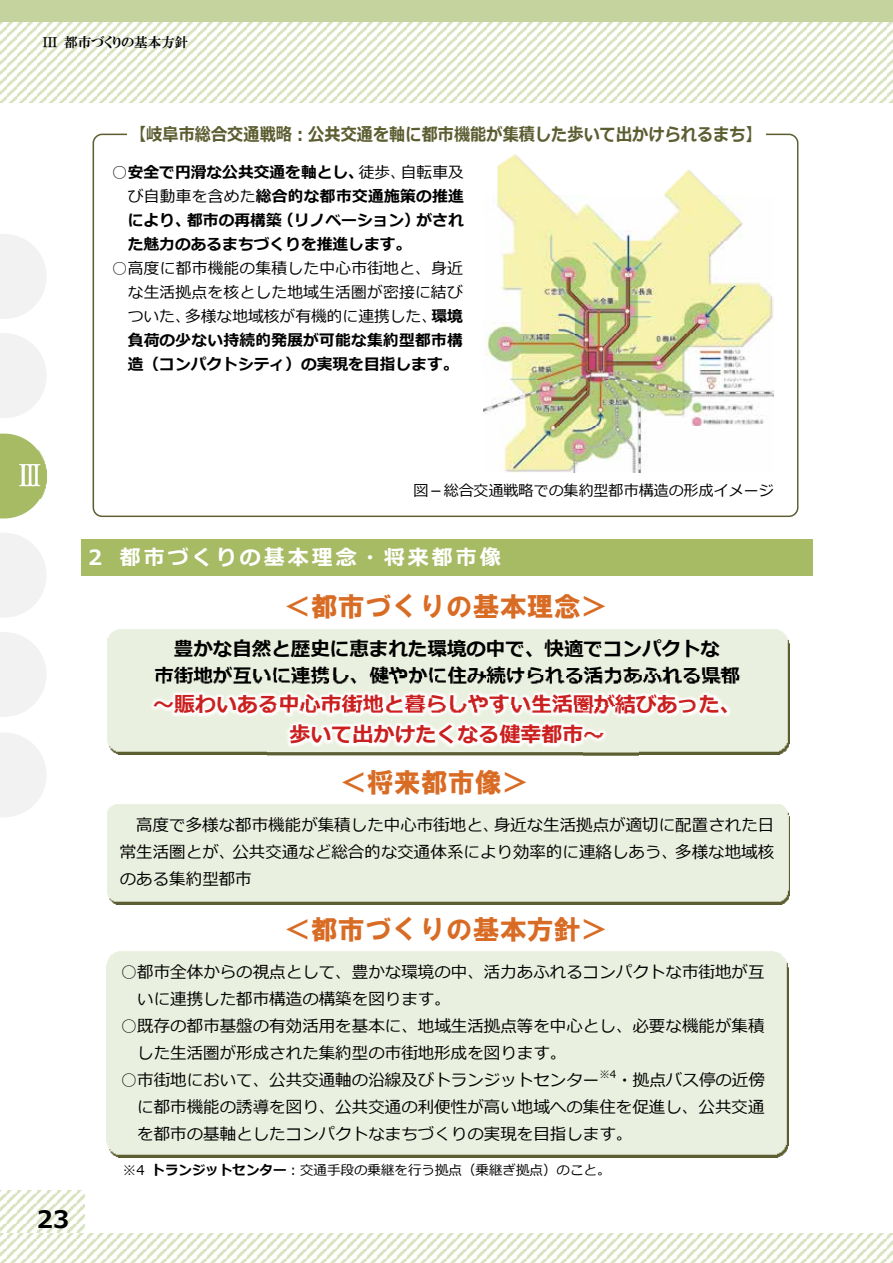
<style>
.page{position:relative;width:893px;height:1263px;background:#fff}
.page>*{position:absolute;margin:0;border:0;box-sizing:border-box;transform-origin:0 0}
.t1{font:27px "HGS Soei Kakugothic UB";color:#d96c25}
.t2{font:700 24px "Meiryo";color:#000}
.t3{font:700 21px/30px "Meiryo";color:#ca201f;text-align:center}
.t4{font:700 21px "Meiryo";letter-spacing:.145em;color:#fff}
.t5{font:700 19.5px/27px "Meiryo";color:#000;text-align:center}
.t6{font:700 18px "Meiryo";letter-spacing:.005em;color:#5c5d31;scale:.9 1}
.t7{font:16.5px/27px "Meiryo";color:#000;text-align:justify}
.t8{font:15.75px/24px "Meiryo";letter-spacing:.01em;color:#000;text-align:justify}
.t9{font:700 15.75px/24px "Meiryo";color:#000;text-align:justify}
.t10{font:15px "Meiryo";color:#000}
.t11{font:13.5px "Meiryo";color:#000}
.t12{font:13.5px "HGP Mincho E";color:#000}
.t13{font:10.5px "Meiryo";color:#000}
.s1{font-weight:400}
.s2{font-weight:700}
</style>
<div class="page">
<svg style="left:0;top:1191px;width:85px;height:42px"></svg>
<svg style="left:0;top:21px;width:893px;height:81px"></svg>
<svg style="left:0;top:1233px;width:893px;height:30px"></svg>
<svg style="left:0;top:333px;width:46px;height:85px"></svg>
<svg style="left:0;top:234px;width:46px;height:85px"></svg>
<svg style="left:0;top:533px;width:46px;height:84px"></svg>
<svg style="left:0;top:632px;width:46px;height:85px"></svg>
<svg style="left:0;top:733px;width:46px;height:84px"></svg>
<svg style="left:0;top:434px;width:47px;height:84px"></svg>
<div style="left:0;top:0;width:893px;height:21px;background:#c5d39f"></div>
<div style="left:81px;top:539px;width:731px;height:36px;background:#a7ba64"></div>
<div style="left:107px;top:629px;width:682px;height:126px;background:#eaf0df"></div>
<img style="left:131px;top:676px;width:645px;height:67px">
<img style="left:268px;top:706px;width:358px;height:50px">
<img style="left:583px;top:707px;width:56px;height:49px">
<div style="left:107px;top:804px;width:682px;height:100px;background:#eaf0df"></div>
<div style="left:107px;top:951px;width:681px;height:206px;background:#eaf0df"></div>
<svg style="left:93px;top:134px;width:705px;height:383px"></svg>
<div style="left:127px;top:118px;width:638px;height:31px;background:#fff"></div>
<img style="left:483px;top:149px;width:291px;height:323px">
<p class="t12" style="left:43px;top:35px;width:147px">III 都市づくりの基本方針</p>
<p class="t6" style="left:130px;top:122px;width:703px">【岐⾩市総合交通戦略：公共交通を軸に都市機能が集積した歩いて出かけられるまち】</p>
<p class="t9" style="left:128px;top:161px;width:338px;text-indent:-16px"><span class="s1">○</span>安全で円滑な公共交通を軸とし、<span class="s1">徒歩、⾃転⾞及び⾃動⾞を含めた</span>総合的な都市交通施策の推進により、都市の再構築（リノベーション）がされた魅⼒のあるまちづくりを推進します。</p>
<p class="t8" style="left:128px;top:257px;width:337px;text-indent:-16px">○⾼度に都市機能の集積した中⼼市街地と、⾝近な⽣活拠点を核とした地域⽣活圏が密接に結びついた、多様な地域核が有機的に連携した、<span class="s2">環境負荷の少ない持続的発展が可能な集約型都市構造（コンパクトシティ）の実現を⽬指します。</span></p>
<p class="t10" style="left:414px;top:480px;width:362px">図－総合交通戦略での集約型都市構造の形成イメージ</p>
<p class="t4" style="left:88px;top:543px;width:414px">2 都市づくりの基本理念・将来都市像</p>
<h1 class="t1" style="left:284px;top:593px;width:326px">＜都市づくりの基本理念＞</h1>
<p class="t5" style="left:154px;top:636px;width:587px">豊かな⾃然と歴史に恵まれた環境の中で、快適でコンパクトな<br>市街地が互いに連携し、健やかに住み続けられる活⼒あふれる県都</p>
<p class="t3" style="left:153px;top:690px;width:589px">〜賑わいある中⼼市街地と暮らしやすい⽣活圏が結びあった、歩いて出かけたくなる健幸都市〜</p>
<h1 class="t1" style="left:340px;top:769px;width:191px">＜将来都市像＞</h1>
<p class="t7" style="left:120px;top:813px;width:656px;text-indent:16px">⾼度で多様な都市機能が集積した中⼼市街地と、⾝近な⽣活拠点が適切に配置された⽇常⽣活圏とが、公共交通など総合的な交通体系により効率的に連絡しあう、多様な地域核のある集約型都市</p>
<h1 class="t1" style="left:284px;top:916px;width:326px">＜都市づくりの基本方針＞</h1>
<h2 class="t2" style="left:37px;top:1203px;width:34px">23</h2>
<p class="t7" style="left:137px;top:959px;width:629px;text-indent:-16px">○都市全体からの視点として、豊かな環境の中、活⼒あふれるコンパクトな市街地が互いに連携した都市構造の構築を図ります。</p>
<p class="t7" style="left:137px;top:1013px;width:629px;text-indent:-16px">○既存の都市基盤の有効活⽤を基本に、地域⽣活拠点等を中⼼とし、必要な機能が集積した⽣活圏が形成された集約型の市街地形成を図ります。</p>
<p class="t7" style="left:121px;top:1067px;width:480px">○市街地において、公共交通軸の沿線及びトランジットセンター</p>
<p class="t13" style="left:599px;top:1067px;width:19px">※4</p>
<p class="t7" style="left:137px;top:1067px;width:629px;text-indent:479px">・拠点バス停の近傍に都市機能の誘導を図り、公共交通の利便性が⾼い地域への集住を促進し、公共交通を都市の基軸としたコンパクトなまちづくりの実現を⽬指します。</p>
<p class="t11" style="left:123px;top:1161px;width:489px">※4 <span class="s2">トランジットセンター</span>：交通⼿段の乗継を⾏う拠点（乗継ぎ拠点）のこと。</p>
</div>
